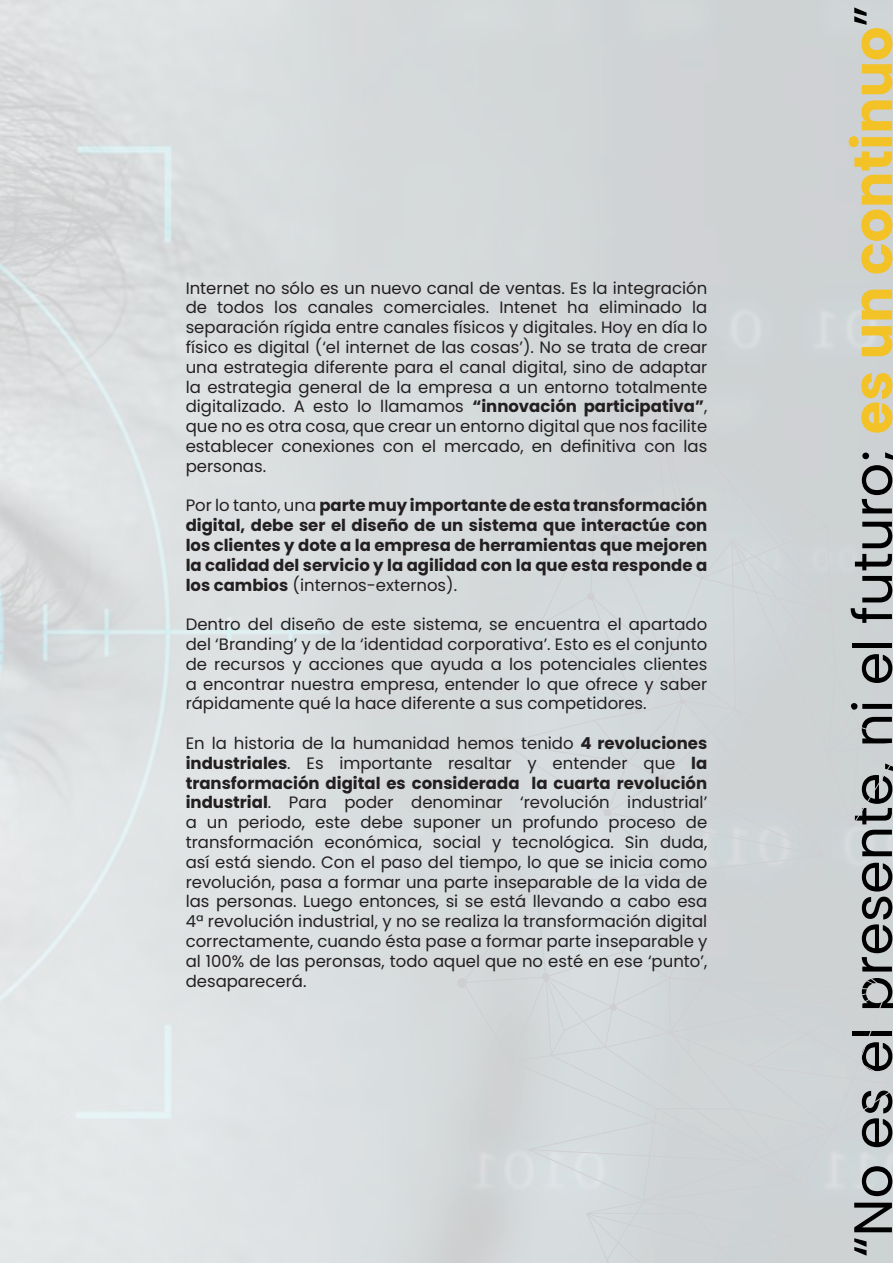
<style>
.page{position:relative;width:893px;height:1263px;background:#fff}
.page>*{position:absolute;margin:0;border:0;box-sizing:border-box;transform-origin:0 0}
.t1{font:54px "Poppins";color:#000}
.t2{font:16.5px/19.8px "Poppins";color:#231f20;text-align:justify}
.t3{font:700 16.5px/19.8px "Poppins";color:#231f20;text-align:justify}
.s1{font-weight:700}
.s2{font-weight:400}
.s3{font-weight:700;color:#f3c227}
</style>
<div class="page">
<div style="left:456px;top:382px;width:437px;height:881px;background:#d1d5d7"></div>
<p class="t2" style="left:186px;top:278px;width:523px">Internet no sólo es un nuevo canal de ventas. Es la integración de todos los canales comerciales. Intenet ha eliminado la separación rígida entre canales físicos y digitales. Hoy en día lo físico es digital (‘el internet de las cosas’). No se trata de crear una estrategia diferente para el canal digital, sino de adaptar la estrategia general de la empresa a un entorno totalmente digitalizado. A esto lo llamamos <span class="s1">“innovación participativa”</span>, que no es otra cosa, que crear un entorno digital que nos facilite establecer conexiones con el mercado, en definitiva con las personas.</p>
<p class="t3" style="left:186px;top:496px;width:523px"><span class="s2">Por lo tanto, una</span> parte muy importante de esta transformación digital, debe ser el diseño de un sistema que interactúe con los clientes y dote a la empresa de herramientas que mejoren la calidad del servicio y la agilidad con la que esta responde a los cambios <span class="s2">(internos-externos).</span></p>
<p class="t2" style="left:186px;top:615px;width:523px">Dentro del diseño de este sistema, se encuentra el apartado del ‘Branding’ y de la ‘identidad corporativa’. Esto es el conjunto de recursos y acciones que ayuda a los potenciales clientes a encontrar nuestra empresa, entender lo que ofrece y saber rápidamente qué la hace diferente a sus competidores.</p>
<p class="t2" style="left:186px;top:733px;width:523px">En la historia de la humanidad hemos tenido <span class="s1">4 revoluciones industriales</span>. Es importante resaltar y entender que <span class="s1">la transformación digital es considerada la cuarta revolución industrial</span>. Para poder denominar ‘revolución industrial’ a un periodo, este debe suponer un profundo proceso de transformación económica, social y tecnológica. Sin duda, así está siendo. Con el paso del tiempo, lo que se inicia como revolución, pasa a formar una parte inseparable de la vida de las personas. Luego entonces, si se está llevando a cabo esa 4ª revolución industrial, y no se realiza la transformación digital correctamente, cuando ésta pase a formar parte inseparable y al 100% de las peronsas, todo aquel que no esté en ese ‘punto’, desaparecerá.</p>
<p class="t1" style="left:842px;top:1257px;width:1252px;rotate:-90deg">“No es el presente, ni el futuro; <span class="s3">es un continuo</span>”</p>
</div>
